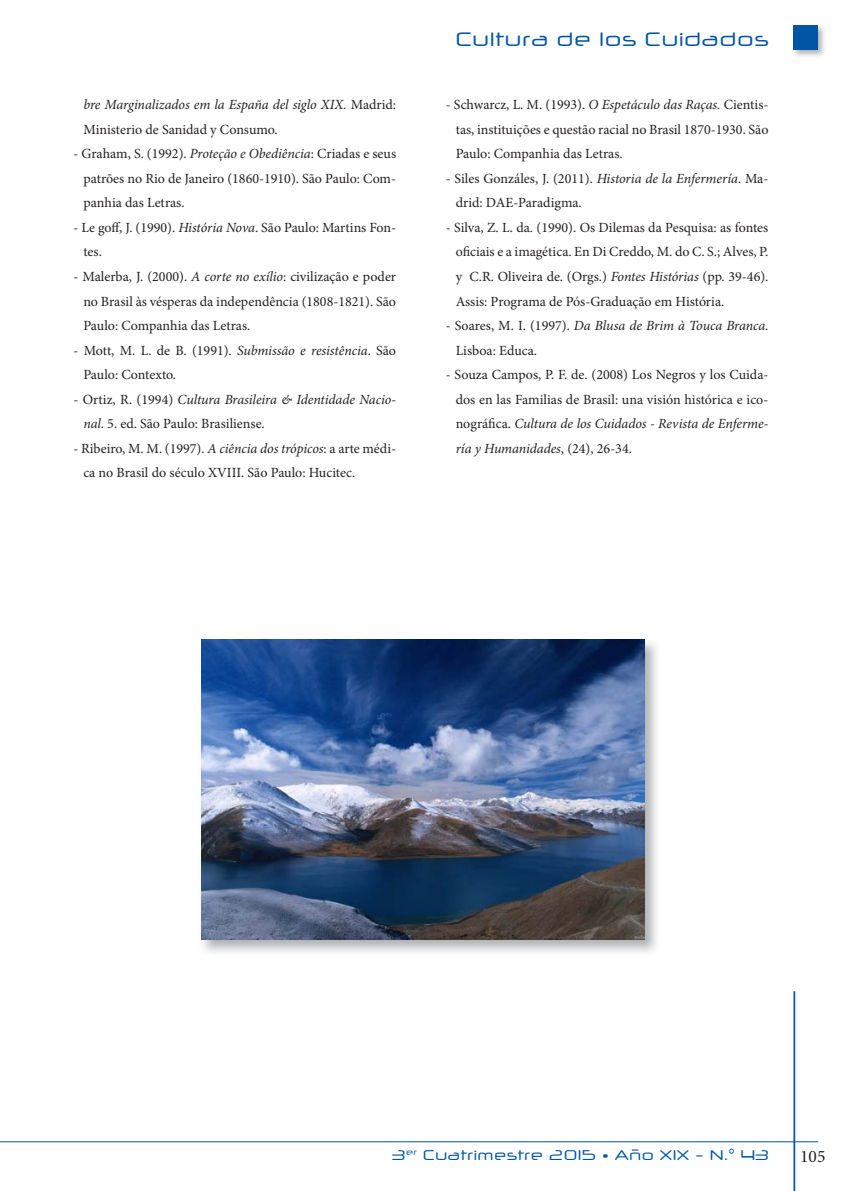
<style>
.page{position:relative;width:844px;height:1191px;background:#fff}
.page>*{position:absolute;margin:0;border:0;box-sizing:border-box;transform-origin:0 0}
.t1{font:19.25px "Neuropol X Free";color:#0155a5}
.t2{font:17.5px "Minion Pro";color:#231f20}
.t3{font:14px/24.5px "Minion Pro";color:#231f20}
.t4{font:italic 14px/24.5px "Minion Pro";letter-spacing:-.005em;color:#231f20}
.t5{font:14px "Neuropol X Free";color:#0155a5}
.s1{font-style:normal}
.s2{font-style:italic}
</style>
<div class="page">
<hr style="left:793px;top:991px;width:2px;height:200px;background:#0155a5">
<hr style="left:0;top:1141px;width:818px;height:1px;background:#0155a5">
<img style="left:793px;top:25px;width:32px;height:32px">
<div style="left:793px;top:25px;width:25px;height:25px;background:#0155a5"></div>
<img style="left:203px;top:639px;width:454px;height:314px">
<img style="left:201px;top:639px;width:443px;height:301px">
<p class="t4" style="left:83px;top:93px;width:314px">bre Marginalizados em la España del siglo XIX. <span class="s1">Madrid:<br>Ministerio de Sanidad y Consumo.</span></p>
<p class="t3" style="left:83px;top:142px;width:314px;text-align:justify;text-indent:-10px">- Graham, S. (1992). <span class="s2">Proteção e Obediência</span>: Criadas e seus patrões no Rio de Janeiro (1860-1910). São Paulo: Com&shy;panhia das Letras.</p>
<p class="t3" style="left:83px;top:215px;width:314px;text-indent:-10px">- Le goff, J. (1990). <span class="s2">História Nova</span>. São Paulo: Martins Fon&shy;tes.</p>
<p class="t3" style="left:83px;top:264px;width:314px;text-align:justify;text-indent:-10px">- Malerba, J. (2000). <span class="s2">A corte no exílio</span>: civilização e poder no Brasil às vésperas da independência (1808-1821). São Paulo: Companhia das Letras.</p>
<p class="t3" style="left:83px;top:338px;width:314px;text-indent:-10px">- Mott, M. L. de B. (1991). <span class="s2">Submissão e resistência</span>. São<br>Paulo: Contexto.</p>
<p class="t3" style="left:83px;top:387px;width:314px;text-indent:-10px">- Ortiz, R. (1994) <span class="s2">Cultura Brasileira &amp; Identidade Nacio&shy;nal</span>. 5. ed. São Paulo: Brasiliense.</p>
<p class="t3" style="left:83px;top:436px;width:314px;text-indent:-10px">- Ribeiro, M. M. (1997). <span class="s2">A ciência dos trópicos</span>: a arte médi&shy;ca no Brasil do século XVIII. São Paulo: Hucitec.</p>
<h1 class="t1" style="left:455px;top:27px;width:315px">Cultura de los Cuidados</h1>
<p class="t3" style="left:455px;top:93px;width:314px;text-align:justify;text-indent:-10px">- Schwarcz, L. M. (1993). <span class="s2">O Espetáculo das Raças.</span> Cientis&shy;tas, instituições e questão racial no Brasil 1870-1930. São Paulo: Companhia das Letras.</p>
<p class="t3" style="left:455px;top:166px;width:314px;text-indent:-10px">- Siles Gonzáles, J. (2011). <span class="s2">Historia de la Enfermería</span>. Ma&shy;drid: DAE-Paradigma.</p>
<p class="t3" style="left:455px;top:215px;width:314px;text-align:justify;text-indent:-10px">- Silva, Z. L. da. (1990). Os Dilemas da Pesquisa: as fontes oficiais e a imagética. En Di Creddo, M. do C. S.; Alves, P. y C.R. Oliveira de. (Orgs.) <span class="s2">Fontes Histórias</span> (pp. 39-46).<br>Assis: Programa de Pós-Graduação em História.</p>
<p class="t3" style="left:455px;top:313px;width:314px;text-indent:-10px">- Soares, M. I. (1997). <span class="s2">Da Blusa de Brim à Touca Branca</span>.<br>Lisboa: Educa.</p>
<p class="t3" style="left:455px;top:362px;width:314px;text-align:justify;text-indent:-10px">- Souza Campos, P. F. de. (2008) Los Negros y los Cuida&shy;dos en las Familias de Brasil: una visión histórica e ico&shy;nográfica. <span class="s2">Cultura de los Cuidados - Revista de Enferme&shy;ría y Humanidades</span>, (24), 26-34.</p>
<p class="t5" style="left:392px;top:1146px;width:378px">3<sup>er</sup> Cuatrimestre 2015 • Año XIX - N.° 43</p>
<p class="t2" style="left:800px;top:1144px;width:27px">105</p>
</div>
